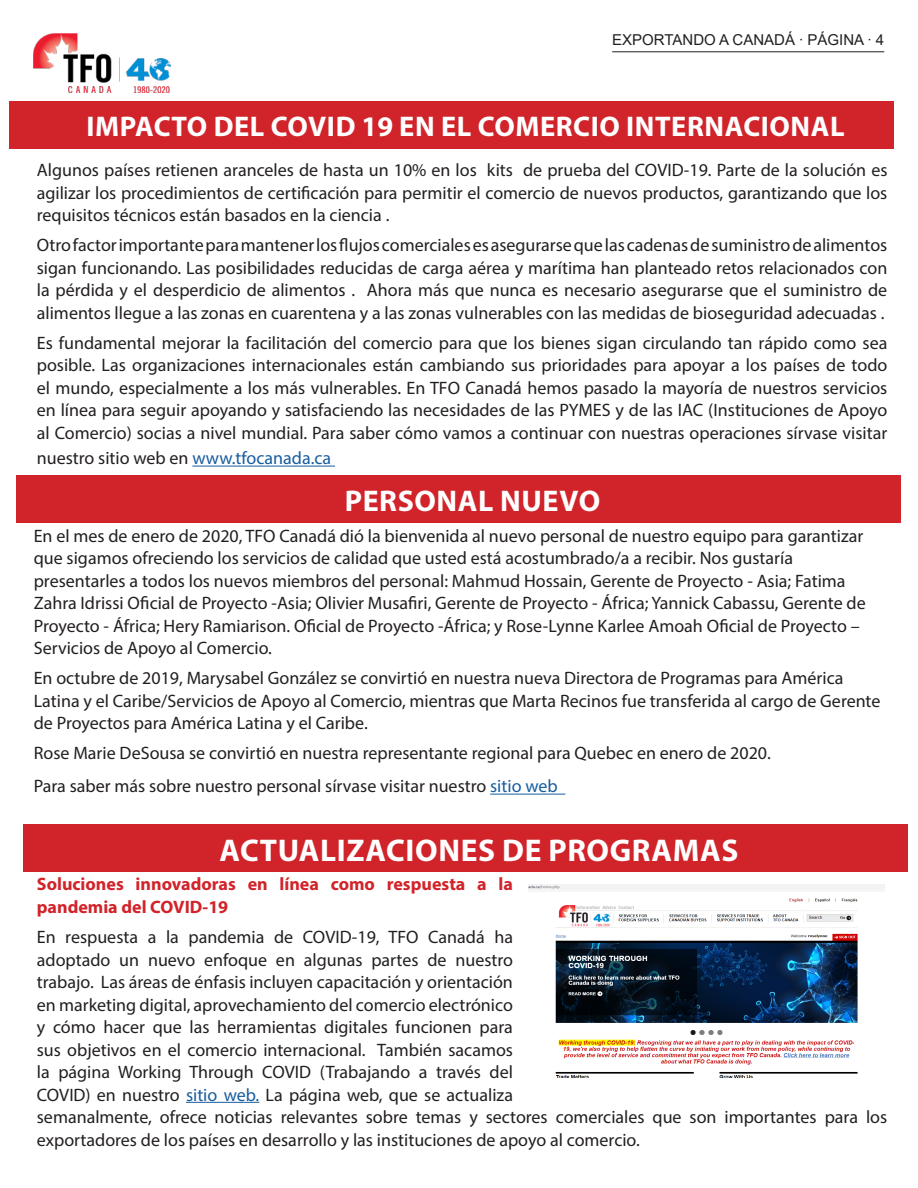
<style>
.page{position:relative;width:918px;height:1188px;background:#fff}
.page>*{position:absolute;margin:0;border:0;box-sizing:border-box;transform-origin:0 0}
.Issue_Tittle{font:700 31.5px "Myriad Pro";letter-spacing:.02em;color:#fff}
.Issue_Tittle-2{font:700 30px "Myriad Pro";letter-spacing:.02em;color:#fff}
.Issue_Tittle-3{font:700 28.5px "Myriad Pro";letter-spacing:.02em;color:#fff}
.t1{font:18px/22.5px "Myriad Pro";color:#231f20}
.t2{font:700 18px/22.5px "Myriad Pro";color:#d1232a}
.Top_Month_Issue{font:15px "Arial";color:#231f20}
.s1{color:#175d9e}
</style>
<div class="page">
<hr style="left:612px;top:51px;width:272px;height:1px;background:#231f20">
<hr style="left:490px;top:794px;width:75px;height:1px;background:#175d9e">
<div style="left:17px;top:475px;width:884px;height:48px;background:#d1232a"></div>
<hr style="left:192px;top:466px;width:143px;height:1px;background:#175d9e">
<div style="left:10px;top:102px;width:884px;height:47px;background:#d1232a"></div>
<div style="left:23px;top:824px;width:885px;height:48px;background:#d1232a"></div>
<hr style="left:186px;top:1102px;width:73px;height:1px;background:#175d9e">
<img style="left:528px;top:885px;width:356px;height:193px">
<img style="left:34px;top:34px;width:136px;height:58px">
<p class="Top_Month_Issue" style="left:612px;top:29px;width:274px">EXPORTANDO A CANADÁ ∙ PÁGINA ∙ 4</p>
<p class="Issue_Tittle-3" style="left:86px;top:108px;width:760px">IMPACTO DEL COVID 19 EN EL COMERCIO INTERNACIONAL</p>
<p class="t1" style="left:37px;top:159px;width:852px;text-align:justify">Algunos países retienen aranceles de hasta un 10% en los kits de prueba del COVID-19. Parte de la solución es agilizar los procedimientos de certificación para permitir el comercio de nuevos productos, garantizando que los requisitos técnicos están basados en la ciencia .</p>
<p class="t1" style="left:37px;top:234px;width:852px;text-align:justify">Otro factor importante para mantener los flujos comerciales es asegurarse que las cadenas de suministro de alimentos sigan funcionando. Las posibilidades reducidas de carga aérea y marítima han planteado retos relacionados con la pérdida y el desperdicio de alimentos . Ahora más que nunca es necesario asegurarse que el suministro de alimentos llegue a las zonas en cuarentena y a las zonas vulnerables con las medidas de bioseguridad adecuadas .</p>
<p class="t1" style="left:37px;top:331px;width:852px;text-align:justify">Es fundamental mejorar la facilitación del comercio para que los bienes sigan circulando tan rápido como sea posible. Las organizaciones internacionales están cambiando sus prioridades para apoyar a los países de todo el mundo, especialmente a los más vulnerables. En TFO Canadá hemos pasado la mayoría de nuestros servicios en línea para seguir apoyando y satisfaciendo las necesidades de las PYMES y de las IAC (Instituciones de Apoyo al Comercio) socias a nivel mundial. Para saber cómo vamos a continuar con nuestras operaciones sírvase visitar</p>
<p class="t1" style="left:37px;top:447px;width:296px">nuestro sitio web en <span class="s1">www.tfocanada.ca</span></p>
<p class="Issue_Tittle-2" style="left:345px;top:482px;width:257px">PERSONAL NUEVO</p>
<p class="t1" style="left:34px;top:524px;width:834px">En el mes de enero de 2020, TFO Canadá dió la bienvenida al nuevo personal de nuestro equipo para garantizar que sigamos ofreciendo los servicios de calidad que usted está acostumbrado/a a recibir. Nos gustaría presentarles a todos los nuevos miembros del personal: Mahmud Hossain, Gerente de Proyecto - Asia; Fatima Zahra Idrissi Oficial de Proyecto -Asia; Olivier Musafiri, Gerente de Proyecto - África; Yannick Cabassu, Gerente de Proyecto - África; Hery Ramiarison. Oficial de Proyecto -África; y Rose-Lynne Karlee Amoah Oficial de Proyecto – Servicios de Apoyo al Comercio.</p>
<p class="t1" style="left:34px;top:667px;width:848px">En octubre de 2019, Marysabel González se convirtió en nuestra nueva Directora de Programas para América<br>Latina y el Caribe/Servicios de Apoyo al Comercio, mientras que Marta Recinos fue transferida al cargo de Gerente de Proyectos para América Latina y el Caribe.</p>
<p class="t1" style="left:34px;top:742px;width:739px">Rose Marie DeSousa se convirtió en nuestra representante regional para Quebec en enero de 2020.</p>
<p class="t1" style="left:34px;top:775px;width:525px">Para saber más sobre nuestro personal sírvase visitar nuestro <span class="s1">sitio web</span></p>
<p class="Issue_Tittle" style="left:220px;top:830px;width:520px">ACTUALIZACIONES DE PROGRAMAS</p>
<p class="t2" style="left:37px;top:873px;width:478px">Soluciones innovadoras en línea como respuesta a la pandemia del COVID-19</p>
<p class="t1" style="left:37px;top:925px;width:852px">En respuesta a la pandemia de COVID-19, TFO Canadá ha<br>adoptado un nuevo enfoque en algunas partes de nuestro<br>trabajo. Las áreas de énfasis incluyen capacitación y orientación<br>en marketing digital, aprovechamiento del comercio electrónico<br>y cómo hacer que las herramientas digitales funcionen para<br>sus objetivos en el comercio internacional. También sacamos<br>la página Working Through COVID (Trabajando a través del<br>COVID) en nuestro <span class="s1">sitio web.</span> La página web, que se actualiza<br>semanalmente, ofrece noticias relevantes sobre temas y sectores comerciales que son importantes para los exportadores de los países en desarrollo y las instituciones de apoyo al comercio.</p>
</div>
